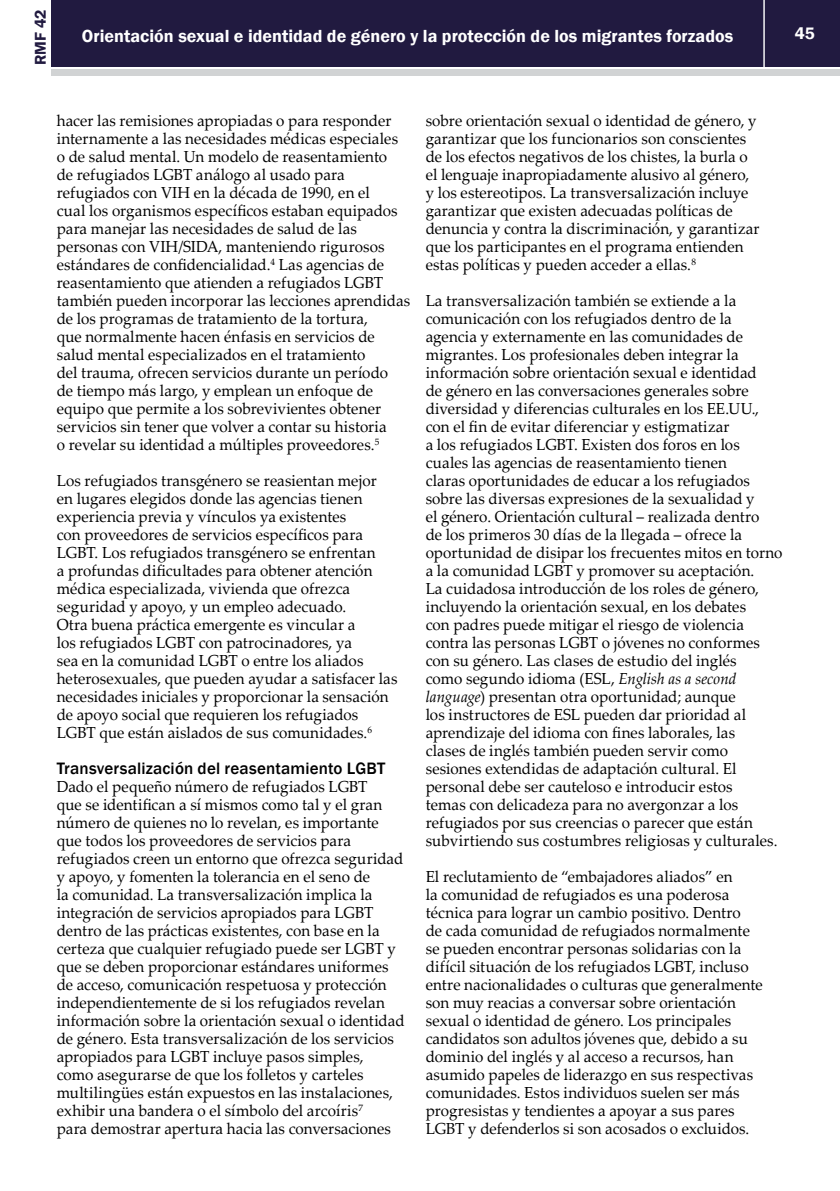
<style>
.page{position:relative;width:840px;height:1191px;background:#fff}
.page>*{position:absolute;margin:0;border:0;box-sizing:border-box;transform-origin:0 0}
.t1{font:600 18px "Franklin Gothic";color:#fff}
.t2{font:500 17px "Franklin Gothic";letter-spacing:.01em;color:#000}
.t3{font:600 17px "Franklin Gothic";color:#fff}
.t4{font:16px/18px "Palatino Linotype";letter-spacing:.005em;color:#000;scale:.95 1}
.t5{font:600 16px "Franklin Gothic";color:#211a40}
.s1{font-style:italic}
</style>
<div class="page">
<div style="left:52px;top:0;width:787px;height:66px;background:#211a40"></div>
<div style="left:52px;top:69px;width:787px;height:6px;background:#d1d3d4"></div>
<hr style="left:763px;top:0;width:1px;height:68px;background:#fff">
<p class="t5" style="left:31px;top:65px;width:57px;rotate:-90deg">RMF 42</p>
<p class="t1" style="left:82px;top:25px;width:652px">Orientación sexual e identidad de género y la protección de los migrantes forzados</p>
<p class="t3" style="left:794px;top:23px;width:21px">45</p>
<p class="t4" style="left:57px;top:111px;width:373px">hacer las remisiones apropiadas o para responder internamente a las necesidades médicas especiales o de salud mental. Un modelo de reasentamiento<br>de refugiados LGBT análogo al usado para refugiados con VIH en la década de 1990, en el<br>cual los organismos específicos estaban equipados para manejar las necesidades de salud de las personas con VIH/SIDA, manteniendo rigurosos estándares de confidencialidad.<sup>4</sup> Las agencias de reasentamiento que atienden a refugiados LGBT también pueden incorporar las lecciones aprendidas de los programas de tratamiento de la tortura,<br>que normalmente hacen énfasis en servicios de salud mental especializados en el tratamiento<br>del trauma, ofrecen servicios durante un período<br>de tiempo más largo, y emplean un enfoque de equipo que permite a los sobrevivientes obtener servicios sin tener que volver a contar su historia<br>o revelar su identidad a múltiples proveedores.<sup>5</sup></p>
<p class="t4" style="left:57px;top:471px;width:360px">Los refugiados transgénero se reasientan mejor<br>en lugares elegidos donde las agencias tienen experiencia previa y vínculos ya existentes<br>con proveedores de servicios específicos para LGBT. Los refugiados transgénero se enfrentan<br>a profundas dificultades para obtener atención médica especializada, vivienda que ofrezca seguridad y apoyo, y un empleo adecuado.<br>Otra buena práctica emergente es vincular a<br>los refugiados LGBT con patrocinadores, ya<br>sea en la comunidad LGBT o entre los aliados heterosexuales, que pueden ayudar a satisfacer las necesidades iniciales y proporcionar la sensación de apoyo social que requieren los refugiados LGBT que están aislados de sus comunidades.<sup>6</sup></p>
<p class="t2" style="left:57px;top:758px;width:330px">Transversalización del reasentamiento LGBT</p>
<p class="t4" style="left:57px;top:777px;width:367px">Dado el pequeño número de refugiados LGBT<br>que se identifican a sí mismos como tal y el gran número de quienes no lo revelan, es importante que todos los proveedores de servicios para refugiados creen un entorno que ofrezca seguridad y apoyo, y fomenten la tolerancia en el seno de<br>la comunidad. La transversalización implica la integración de servicios apropiados para LGBT dentro de las prácticas existentes, con base en la certeza que cualquier refugiado puede ser LGBT y que se deben proporcionar estándares uniformes de acceso, comunicación respetuosa y protección independientemente de si los refugiados revelan información sobre la orientación sexual o identidad de género. Esta transversalización de los servicios apropiados para LGBT incluye pasos simples,<br>como asegurarse de que los folletos y carteles multilingües están expuestos en las instalaciones, exhibir una bandera o el símbolo del arcoíris<sup>7<br></sup>para demostrar apertura hacia las conversaciones</p>
<p class="t4" style="left:425px;top:111px;width:353px">sobre orientación sexual o identidad de género, y garantizar que los funcionarios son conscientes de los efectos negativos de los chistes, la burla o el lenguaje inapropiadamente alusivo al género, y los estereotipos. La transversalización incluye garantizar que existen adecuadas políticas de denuncia y contra la discriminación, y garantizar que los participantes en el programa entienden estas políticas y pueden acceder a ellas.<sup>8</sup></p>
<p class="t4" style="left:425px;top:291px;width:377px">La transversalización también se extiende a la comunicación con los refugiados dentro de la agencia y externamente en las comunidades de migrantes. Los profesionales deben integrar la información sobre orientación sexual e identidad<br>de género en las conversaciones generales sobre diversidad y diferencias culturales en los EE.UU., con el fin de evitar diferenciar y estigmatizar<br>a los refugiados LGBT. Existen dos foros en los cuales las agencias de reasentamiento tienen<br>claras oportunidades de educar a los refugiados sobre las diversas expresiones de la sexualidad y<br>el género. Orientación cultural – realizada dentro<br>de los primeros 30 días de la llegada – ofrece la oportunidad de disipar los frecuentes mitos en torno a la comunidad LGBT y promover su aceptación.<br>La cuidadosa introducción de los roles de género, incluyendo la orientación sexual, en los debates<br>con padres puede mitigar el riesgo de violencia contra las personas LGBT o jóvenes no conformes con su género. Las clases de estudio del inglés<br>como segundo idioma (ESL, <span class="s1">English as a second language</span>) presentan otra oportunidad; aunque<br>los instructores de ESL pueden dar prioridad al aprendizaje del idioma con fines laborales, las<br>clases de inglés también pueden servir como sesiones extendidas de adaptación cultural. El personal debe ser cauteloso e introducir estos<br>temas con delicadeza para no avergonzar a los refugiados por sus creencias o parecer que están subvirtiendo sus costumbres religiosas y culturales.</p>
<p class="t4" style="left:425px;top:867px;width:356px">El reclutamiento de “embajadores aliados” en<br>la comunidad de refugiados es una poderosa técnica para lograr un cambio positivo. Dentro<br>de cada comunidad de refugiados normalmente se pueden encontrar personas solidarias con la difícil situación de los refugiados LGBT, incluso entre nacionalidades o culturas que generalmente son muy reacias a conversar sobre orientación sexual o identidad de género. Los principales candidatos son adultos jóvenes que, debido a su dominio del inglés y al acceso a recursos, han asumido papeles de liderazgo en sus respectivas comunidades. Estos individuos suelen ser más progresistas y tendientes a apoyar a sus pares LGBT y defenderlos si son acosados o excluidos.</p>
</div>
